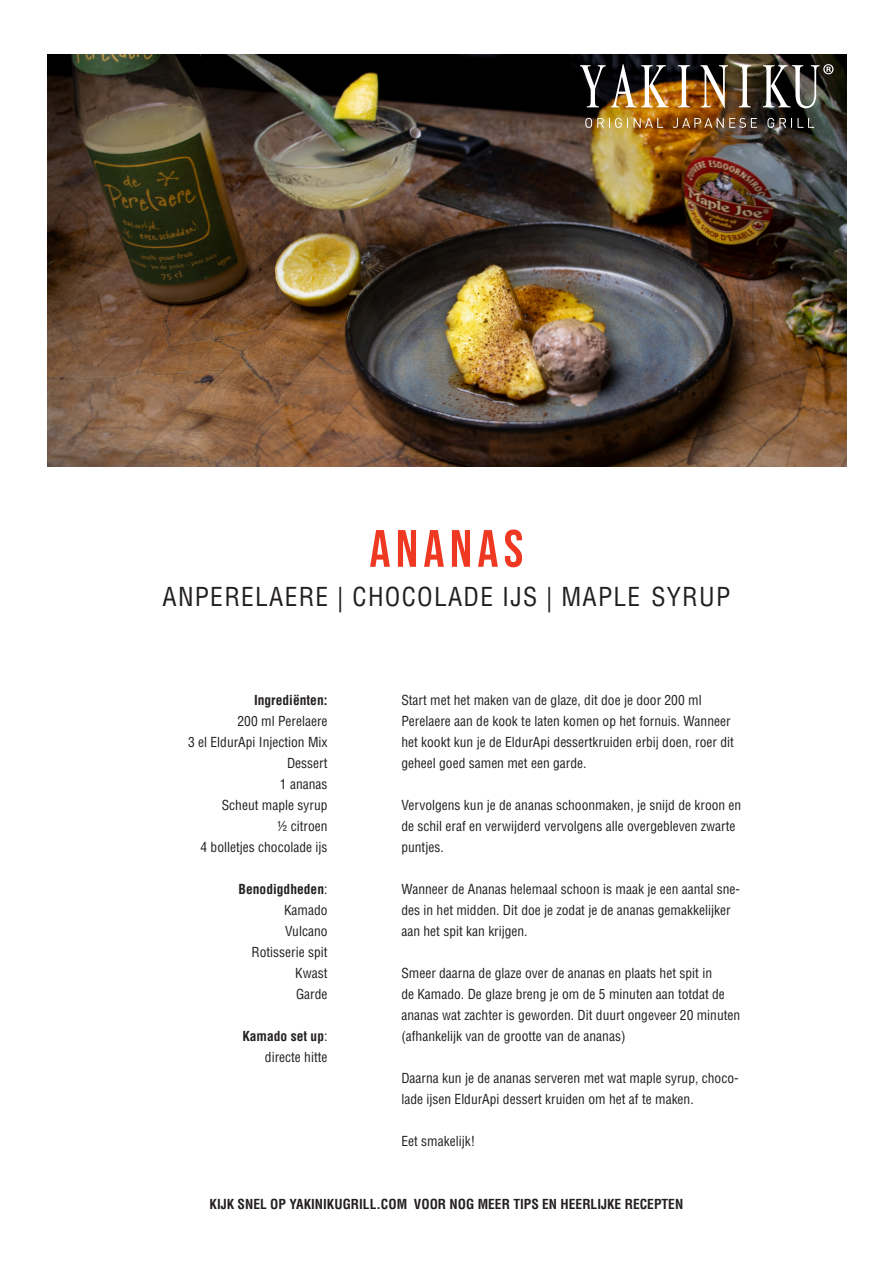
<style>
.page{position:relative;width:893px;height:1263px;background:#fff}
.page>*{position:absolute;margin:0;border:0;box-sizing:border-box;transform-origin:0 0}
.t1{font:52.5px "Bebas Neue";letter-spacing:.1em;color:#ef3822}
.t2{font:condensed 25.5px "Helvetica LT Std";letter-spacing:.05em;color:#231f20}
.Ingredienten_Benodig{font:condensed 13.5px/21px "Helvetica LT Std";color:#231f20}
.Ingredienten_Benodig-2{font:700 condensed 13.5px "Helvetica LT Std";color:#231f20}
.s1{font-weight:400}
</style>
<div class="page">
<img style="left:48px;top:54px;width:798px;height:413px">
<img style="left:580px;top:64px;width:253px;height:64px">
<p class="t1" style="left:369px;top:519px;width:155px">ANANAS</p>
<p class="t2" style="left:163px;top:581px;width:569px">ANPERELAERE | CHOCOLADE IJS | MAPLE SYRUP</p>
<p class="Ingredienten_Benodig-2" style="left:254px;top:692px;width:75px">Ingrediënten:</p>
<p class="Ingredienten_Benodig" style="left:188px;top:711px;width:141px;text-align:right">200 ml Perelaere<br>3 el EldurApi Injection Mix<br>Dessert<br>1 ananas<br>Scheut maple syrup<br>½ citroen<br>4 bolletjes chocolade ijs</p>
<p class="Ingredienten_Benodig-2" style="left:239px;top:881px;width:90px">Benodigdheden<span class="s1">:</span></p>
<p class="Ingredienten_Benodig" style="left:251px;top:900px;width:78px;text-align:right">Kamado<br>Vulcano<br>Rotisserie spit<br>Kwast<br>Garde</p>
<p class="Ingredienten_Benodig-2" style="left:242px;top:1028px;width:87px">Kamado set up<span class="s1">:</span></p>
<p class="Ingredienten_Benodig" style="left:265px;top:1047px;width:64px">directe hitte</p>
<p class="Ingredienten_Benodig" style="left:401px;top:690px;width:334px">Start met het maken van de glaze, dit doe je door 200 ml Perelaere aan de kook te laten komen op het fornuis. Wanneer het kookt kun je de EldurApi dessertkruiden erbij doen, roer dit geheel goed samen met een garde.</p>
<p class="Ingredienten_Benodig" style="left:401px;top:795px;width:341px">Vervolgens kun je de ananas schoonmaken, je snijd de kroon en de schil eraf en verwijderd vervolgens alle overgebleven zwarte puntjes.</p>
<p class="Ingredienten_Benodig" style="left:401px;top:879px;width:340px">Wanneer de Ananas helemaal schoon is maak je een aantal sne&shy;des in het midden. Dit doe je zodat je de ananas gemakkelijker aan het spit kan krijgen.</p>
<p class="Ingredienten_Benodig" style="left:401px;top:963px;width:340px">Smeer daarna de glaze over de ananas en plaats het spit in<br>de Kamado. De glaze breng je om de 5 minuten aan totdat de ananas wat zachter is geworden. Dit duurt ongeveer 20 minuten (afhankelijk van de grootte van de ananas)</p>
<p class="Ingredienten_Benodig" style="left:401px;top:1068px;width:339px">Daarna kun je de ananas serveren met wat maple syrup, choco&shy;lade ijsen EldurApi dessert kruiden om het af te maken.</p>
<p class="Ingredienten_Benodig" style="left:401px;top:1131px;width:75px">Eet smakelijk!</p>
<p class="Ingredienten_Benodig-2" style="left:210px;top:1196px;width:475px">KIJK SNEL OP YAKINIKUGRILL.COM VOOR NOG MEER TIPS EN HEERLIJKE RECEPTEN</p>
</div>
